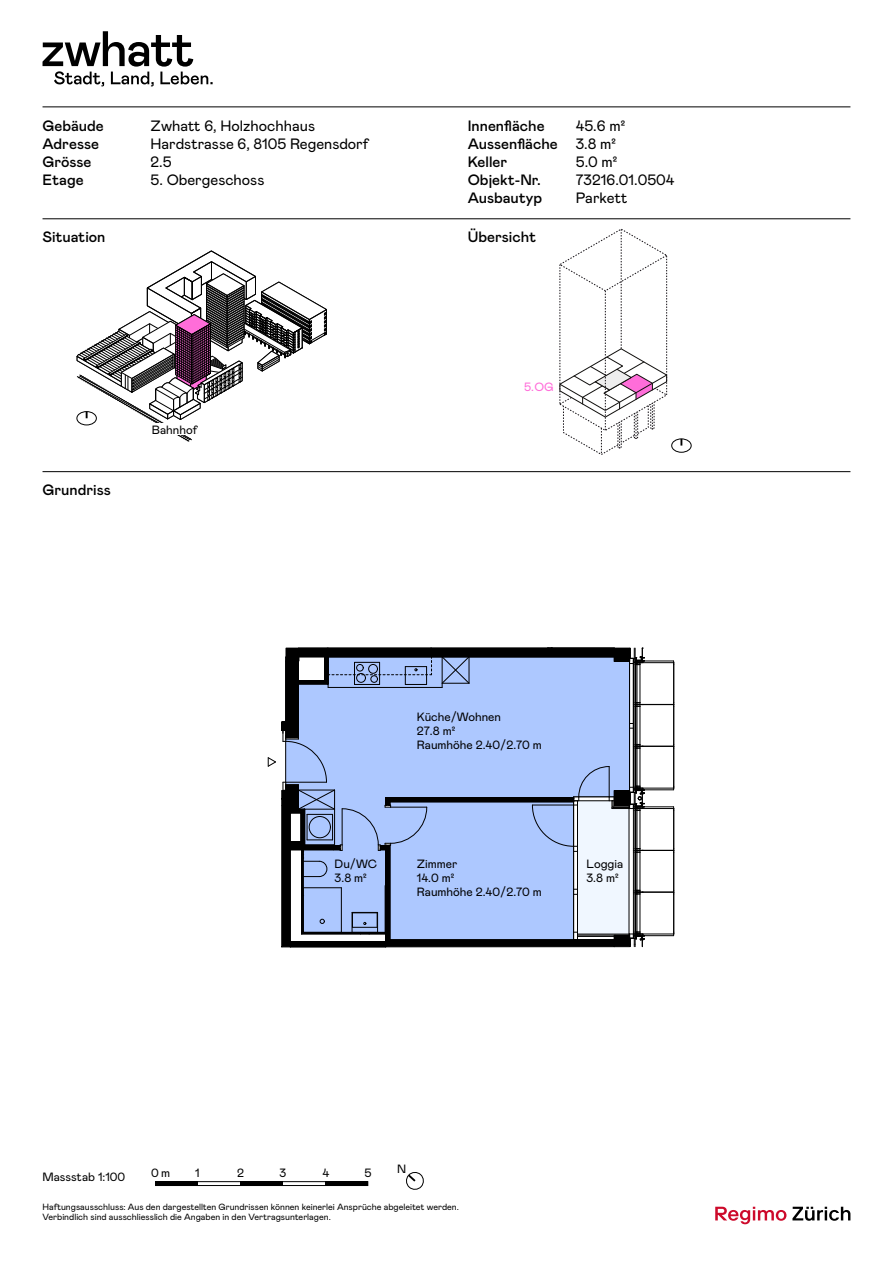
<style>
.page{position:relative;width:893px;height:1263px;background:#fff}
.page>*{position:absolute;margin:0;border:0;box-sizing:border-box;transform-origin:0 0}
.t1{font:500 15px/18px "Mabry";color:#000}
.t2{font:15px "Mabry";color:#000}
.t3{font:12px/14.4px "Mabry";color:#000}
.t4{font:12px "Mabry";color:#ff6cd9}
.t5{font:9px/10.8px "Mabry";color:#000}
.s1{font-weight:400}
</style>
<div class="page">
<svg style="left:42px;top:382px;width:698px;height:566px"></svg>
<div style="left:155px;top:1181px;width:43px;height:5px;background:#000"></div>
<div style="left:155px;top:1181px;width:213px;height:5px;border:1px solid #000"></div>
<div style="left:240px;top:1181px;width:43px;height:5px;background:#000"></div>
<div style="left:325px;top:1181px;width:43px;height:5px;background:#000"></div>
<svg style="left:406px;top:1172px;width:18px;height:18px"></svg>
<div style="left:72px;top:241px;width:263px;height:207px;background:#fff"></div>
<svg style="left:77px;top:251px;width:250px;height:191px"></svg>
<div style="left:671px;top:438px;width:20px;height:15px;border:1px solid #000;border-radius:50%"></div>
<svg style="left:680px;top:439px;width:2px;height:7px"></svg>
<svg style="left:559px;top:229px;width:108px;height:226px"></svg>
<svg style="left:792px;top:1207px;width:58px;height:14px"></svg>
<svg style="left:715px;top:1207px;width:71px;height:17px"></svg>
<svg style="left:43px;top:31px;width:170px;height:55px"></svg>
<hr style="left:43px;top:471px;width:807px;height:1px;background:#000">
<hr style="left:43px;top:218px;width:807px;height:1px;background:#000">
<hr style="left:43px;top:106px;width:807px;height:1px;background:#000">
<h1 class="t1" style="left:43px;top:116px;width:63px">Gebäude</h1>
<h1 class="t2" style="left:151px;top:115px;width:166px">Zwhatt 6, Holzhochhaus</h1>
<h1 class="t1" style="left:43px;top:134px;width:58px">Adresse</h1>
<h1 class="t2" style="left:151px;top:133px;width:220px">Hardstrasse 6, 8105 Regensdorf</h1>
<h1 class="t1" style="left:43px;top:152px;width:51px">Grösse</h1>
<h1 class="t2" style="left:151px;top:151px;width:23px">2.5</h1>
<h1 class="t1" style="left:43px;top:170px;width:43px">Etage</h1>
<h1 class="t2" style="left:151px;top:169px;width:115px">5. Obergeschoss</h1>
<h1 class="t1" style="left:43px;top:227px;width:64px">Situation</h1>
<h1 class="t1" style="left:43px;top:480px;width:70px">Grundriss</h1>
<h2 class="t3" style="left:152px;top:421px;width:47px">Bahnhof</h2>
<h1 class="t1" style="left:468px;top:116px;width:159px;text-indent:108px"><span class="s1">45.6 m²<br></span>Aussenfläche <span class="s1">3.8 m²<br></span>Keller</h1>
<h1 class="t1" style="left:468px;top:116px;width:78px">Innenfläche</h1>
<h1 class="t2" style="left:576px;top:151px;width:43px">5.0 m²</h1>
<h1 class="t1" style="left:468px;top:170px;width:75px">Objekt-Nr.</h1>
<h1 class="t2" style="left:576px;top:169px;width:100px">73216.01.0504</h1>
<h1 class="t1" style="left:468px;top:188px;width:76px">Ausbautyp</h1>
<h1 class="t2" style="left:576px;top:187px;width:53px">Parkett</h1>
<h1 class="t1" style="left:468px;top:227px;width:70px">Übersicht</h1>
<h2 class="t4" style="left:524px;top:379px;width:31px">5.OG</h2>
<h2 class="t3" style="left:417px;top:709px;width:126px">Küche/Wohnen<br>27.8 m²<br>Raumhöhe 2.40/2.70 m</h2>
<h2 class="t3" style="left:335px;top:855px;width:44px">Du/WC<br>3.8 m²</h2>
<h2 class="t3" style="left:586px;top:855px;width:38px">Loggia<br>3.8 m²</h2>
<h2 class="t3" style="left:417px;top:855px;width:126px">Zimmer<br>14.0 m²<br>Raumhöhe 2.40/2.70 m</h2>
<h2 class="t3" style="left:43px;top:1169px;width:84px">Massstab 1:100</h2>
<h2 class="t3" style="left:151px;top:1164px;width:20px">0m</h2>
<h2 class="t3" style="left:195px;top:1164px;width:6px">1</h2>
<h2 class="t3" style="left:237px;top:1164px;width:8px">2</h2>
<h2 class="t3" style="left:279px;top:1164px;width:8px">3</h2>
<h2 class="t3" style="left:322px;top:1164px;width:8px">4</h2>
<h2 class="t3" style="left:364px;top:1164px;width:9px">5</h2>
<h2 class="t3" style="left:397px;top:1160px;width:11px">N</h2>
<p class="t5" style="left:43px;top:1201px;width:418px">Haftungsausschluss: Aus den dargestellten Grundrissen können keinerlei Ansprüche abgeleitet werden.<br>Verbindlich sind ausschliesslich die Angaben in den Vertragsunterlagen.</p>
</div>
